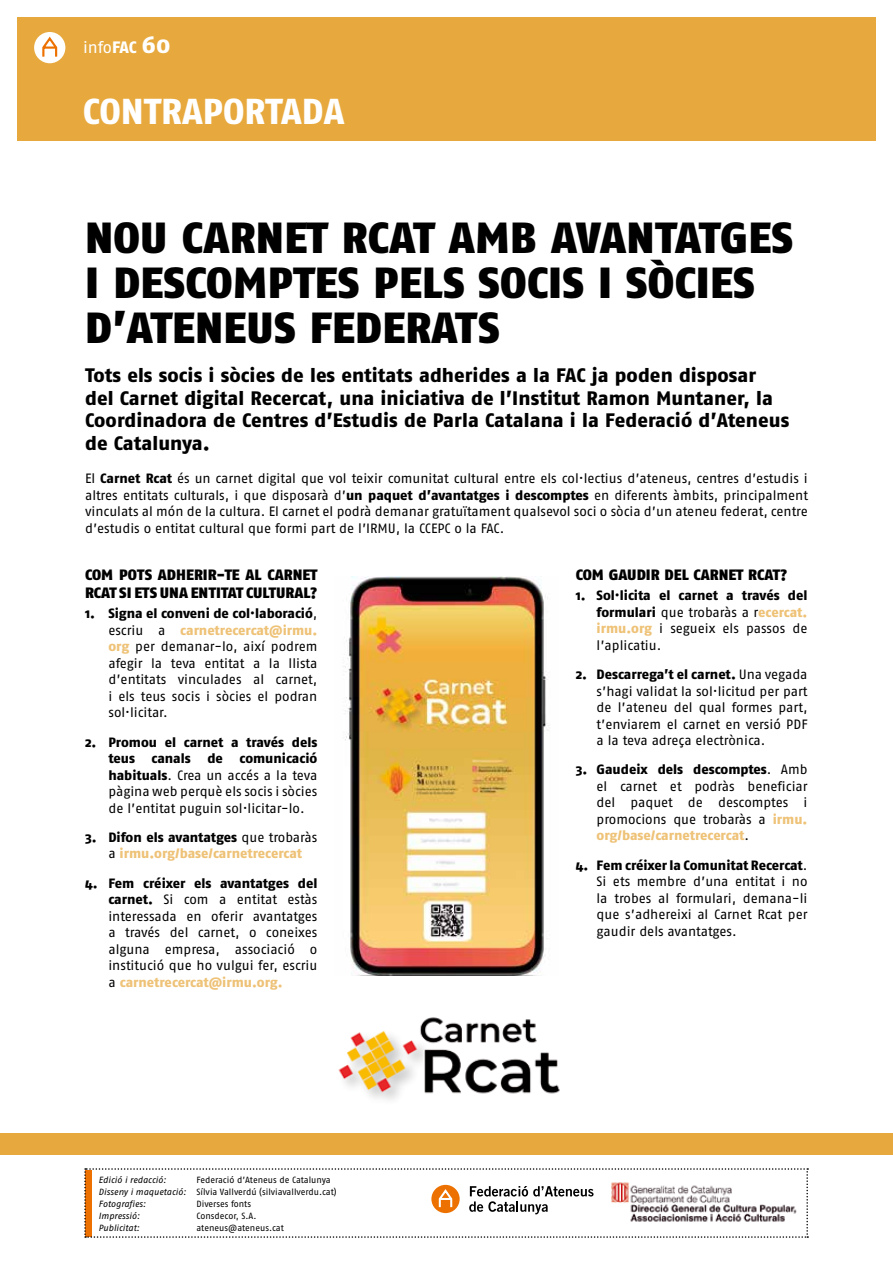
<style>
.page{position:relative;width:893px;height:1263px;background:#fff}
.page>*{position:absolute;margin:0;border:0;box-sizing:border-box;transform-origin:0 0}
.t1{font:900 43.5px/45px "Fago No";letter-spacing:.005em;color:#000}
.t2{font:800 36px "Fago No";color:#fff}
.t3{font:800 19.5px/22.5px "Fago No";color:#000}
.t4{font:16.5px "Fago No";color:#fff}
.t5{font:900 15px/18px "Fago No";color:#000}
.t6{font:13.5px/16.5px "Fago No";color:#000;text-align:justify}
.t7{font:800 13.5px/16.5px "Fago No";letter-spacing:-.005em;color:#eec277;text-align:center}
.t8{font:9px/12px "Fago No";color:#000}
.t9{font:italic 9px "Fago No";color:#000}
.s1{font-weight:800}
.s2{font-weight:800;font-size:24px}
.s3{font-weight:800;color:#eec277}
.s4{color:#000}
.s5{font-weight:400;color:#000}
.s6{font-style:italic}
</style>
<div class="page">
<div style="left:17px;top:17px;width:859px;height:123px;background:#e7a93e"></div>
<div style="left:0;top:1133px;width:893px;height:21px;background:#e7a93e"></div>
<div style="left:34px;top:32px;width:31px;height:31px;background:#fff;border-radius:50%"></div>
<svg style="left:42px;top:36px;width:16px;height:21px"></svg>
<svg style="left:84px;top:1168px;width:724px;height:70px"></svg>
<img style="left:338px;top:1017px;width:222px;height:83px">
<img style="left:343px;top:577px;width:206px;height:398px">
<p class="t4" style="left:83px;top:38px;width:89px">info<span class="s1">FAC</span> <span class="s2">60</span></p>
<h2 class="t2" style="left:83px;top:90px;width:263px">CONTRAPORTADA</h2>
<h1 class="t1" style="left:85px;top:214px;width:710px">NOU CARNET RCAT AMB AVANTATGES<br>I DESCOMPTES PELS SOCIS I SÒCIES<br>D’ATENEUS FEDERATS</h1>
<p class="t3" style="left:85px;top:364px;width:706px">Tots els socis i sòcies de les entitats adherides a la FAC ja poden disposar del Carnet digital Recercat, una iniciativa de l’Institut Ramon Muntaner, la Coordinadora de Centres d’Estudis de Parla Catalana i la Federació d’Ateneus de Catalunya.</p>
<p class="t6" style="left:85px;top:470px;width:724px">El <span class="s1">Carnet Rcat</span> és un carnet digital que vol teixir comunitat cultural entre els col·lectius d’ateneus, centres d’estudis i altres entitats culturals, i que disposarà d’<span class="s1">un paquet d’avantatges i descomptes</span> en diferents àmbits, principalment vinculats al món de la cultura. El carnet el podrà demanar gratuïtament qualsevol soci o sòcia d’un ateneu federat, centre d’estudis o entitat cultural que formi part de l’IRMU, la CCEPC o la FAC.</p>
<p class="t5" style="left:85px;top:565px;width:234px">COM POTS ADHERIR-TE AL CARNET<br>RCAT SI ETS UNA ENTITAT CULTURAL?</p>
<p class="t6" style="left:108px;top:605px;width:210px;text-indent:-23px"><span class="s1">1. Signa el conveni de col·laboració</span>, escriu a <span class="s3">carnetrecercat@irmu. org</span> per demanar-lo, així podrem afegir la teva entitat a la llista d’entitats vinculades al carnet, i els teus socis i sòcies el podran sol·licitar.</p>
<p class="t6" style="left:108px;top:734px;width:210px;text-indent:-23px"><span class="s1">2. Promou el carnet a través dels teus canals de comunicació habituals</span>. Crea un accés a la teva pàgina web perquè els socis i sòcies de l’entitat puguin sol·licitar-lo.</p>
<p class="t7" style="left:85px;top:829px;width:234px"><span class="s4">3. Difon els avantatges</span> <span class="s5">que trobaràs a</span> irmu.org/base/carnetrecercat</p>
<p class="t6" style="left:108px;top:875px;width:210px;text-indent:-23px"><span class="s1">4. Fem créixer els avantatges del carnet.</span> Si com a entitat estàs interessada en oferir avantatges a través del carnet, o coneixes alguna empresa, associació o institució que ho vulgui fer, escriu a <span class="s3">carnetrecercat@irmu.org.</span></p>
<p class="t9" style="left:99px;top:1174px;width:69px">Edició i redacció:</p>
<p class="t8" style="left:99px;top:1173px;width:240px;text-indent:98px">Federació d’Ateneus de Catalunya<br><span class="s6">Disseny i maquetació:</span> Sílvia Vallverdú (silviavallverdu.cat)<br><span class="s6">Fotografies:</span></p>
<p class="t8" style="left:196px;top:1197px;width:56px">Diverses fonts</p>
<p class="t9" style="left:99px;top:1210px;width:43px">Impressió:</p>
<p class="t8" style="left:196px;top:1209px;width:61px">Consdecor, S.A.</p>
<p class="t9" style="left:99px;top:1222px;width:42px">Publicitat:</p>
<p class="t8" style="left:196px;top:1221px;width:89px">ateneus@ateneus.cat</p>
<p class="t5" style="left:576px;top:565px;width:213px">COM GAUDIR DEL CARNET RCAT?</p>
<p class="t6" style="left:597px;top:587px;width:212px;text-indent:-21px"><span class="s1">1. Sol·licita el carnet a través del formulari</span> que trobaràs a r<span class="s3">ecercat. irmu.org</span> i segueix els passos de l’aplicatiu.</p>
<p class="t6" style="left:597px;top:666px;width:213px;text-indent:-21px"><span class="s1">2. Descarrega’t el carnet.</span> Una vegada s’hagi validat la sol·licitud per part de l’ateneu del qual formes part, t’enviarem el carnet en versió PDF a la teva adreça electrònica.</p>
<p class="t6" style="left:597px;top:761px;width:212px;text-indent:-21px"><span class="s1">3. Gaudeix dels descomptes</span>. Amb el carnet et podràs beneficiar del paquet de descomptes i promocions que trobaràs a <span class="s3">irmu. org/base/carnetrecercat</span>.</p>
<p class="t6" style="left:597px;top:857px;width:212px;text-indent:-21px"><span class="s1">4. Fem créixer la Comunitat Recercat</span>.<br>Si ets membre d’una entitat i no la trobes al formulari, demana-li que s’adhereixi al Carnet Rcat per gaudir dels avantatges.</p>
</div>
